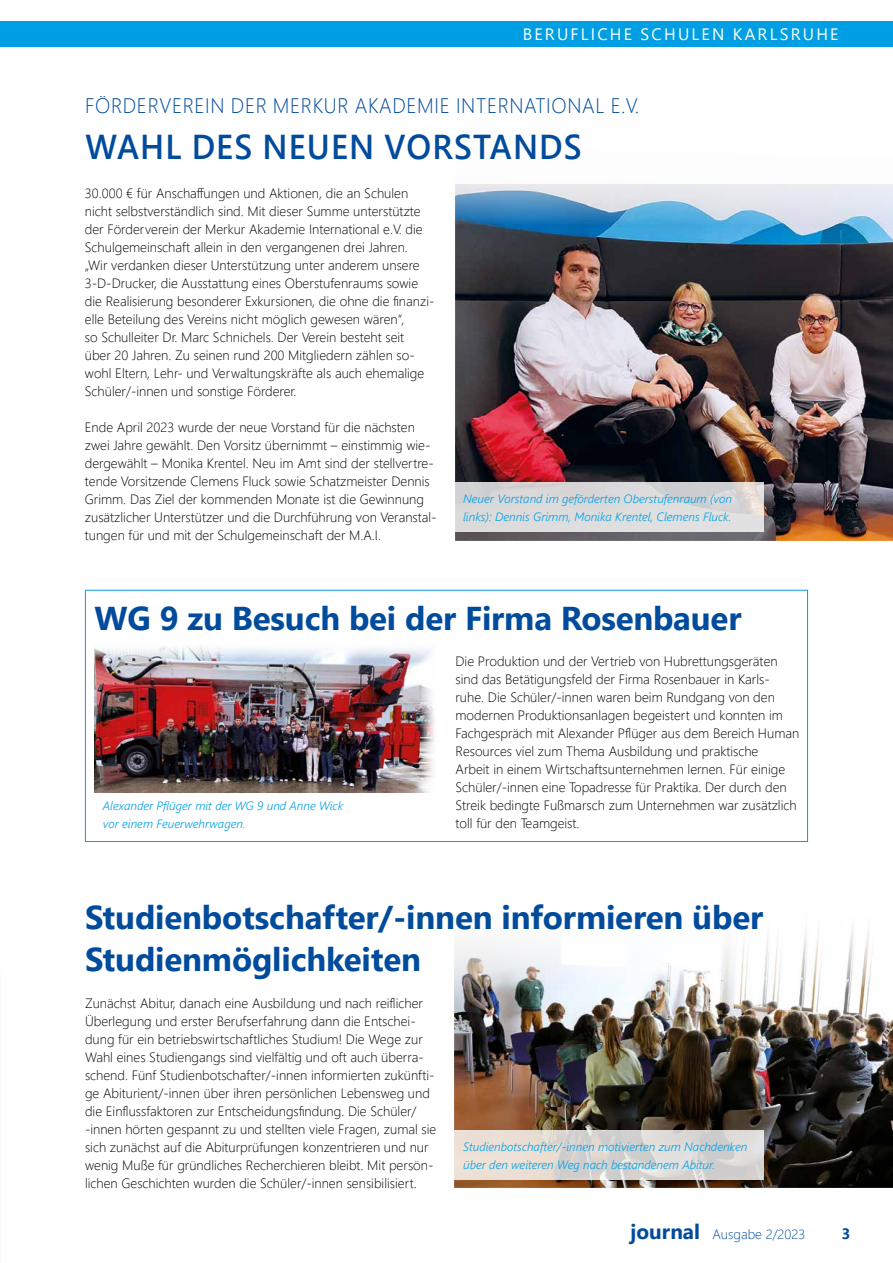
<style>
.page{position:relative;width:893px;height:1263px;background:#fff}
.page>*{position:absolute;margin:0;border:0;box-sizing:border-box;transform-origin:0 0}
.t1{font:600 34.5px "Segoe UI";letter-spacing:.035em;color:#004b9c;scale:.95 1}
.t2{font:700 33px/42px "Segoe UI";letter-spacing:-.005em;color:#004b9c}
.t3{font:300 21px "Segoe UI";letter-spacing:.035em;color:#004b9c;scale:.95 1}
.t4{font:16.5px "Segoe UI";letter-spacing:.135em;color:#fff}
.t5{font:700 15px "Segoe UI";color:#004b9c}
.t6{font:300 13.5px/18px "Segoe UI";color:#000}
.t7{font:300 13.5px "Segoe UI";color:#004b9c}
.t8{font:italic 300 12px/18px "Segoe UI";color:#009fe3}
.s1{font-weight:700;font-size:20.85px}
</style>
<div class="page">
<div style="left:85px;top:590px;width:723px;height:252px;border:1px solid #009fe3"></div>
<img style="left:94px;top:646px;width:340px;height:146px">
<img style="left:455px;top:929px;width:438px;height:258px">
<img style="left:455px;top:184px;width:438px;height:356px">
<svg style="left:455px;top:482px;width:309px;height:49px;fill:#dcdbdb"></svg>
<svg style="left:454px;top:1130px;width:310px;height:49px"></svg>
<div style="left:0;top:21px;width:893px;height:26px;background:#009fe3"></div>
<p class="t4" style="left:523px;top:18px;width:317px">BERUFLICHE SCHULEN KARLSRUHE</p>
<p class="t4" style="left:773px;top:18px;width:67px">RUBRIK</p>
<h3 class="t3" style="left:85px;top:86px;width:585px">FÖRDERVEREIN DER MERKUR AKADEMIE INTERNATIONAL E.V.</h3>
<h1 class="t1" style="left:85px;top:114px;width:524px">WAHL DES NEUEN VORSTANDS</h1>
<p class="t6" style="left:85px;top:183px;width:351px">30.000 € für Anschaffungen und Aktionen, die an Schulen nicht selbstverständlich sind. Mit dieser Summe unterstützte der Förderverein der Merkur Akademie International e.V. die Schulgemeinschaft allein in den vergangenen drei Jahren.<br>„Wir verdanken dieser Unterstützung unter anderem unsere 3-D-Drucker, die Ausstattung eines Oberstufenraums sowie die Realisierung besonderer Exkursionen, die ohne die finanzi&shy;elle Beteilung des Vereins nicht möglich gewesen wären“,<br>so Schulleiter Dr. Marc Schnichels. Der Verein besteht seit<br>über 20 Jahren. Zu seinen rund 200 Mitgliedern zählen so&shy;wohl Eltern, Lehr- und Verwaltungskräfte als auch ehemalige Schüler/-innen und sonstige Förderer.</p>
<p class="t6" style="left:85px;top:417px;width:353px">Ende April 2023 wurde der neue Vorstand für die nächsten zwei Jahre gewählt. Den Vorsitz übernimmt – einstimmig wie&shy;dergewählt – Monika Krentel. Neu im Amt sind der stellvertre&shy;tende Vorsitzende Clemens Fluck sowie Schatzmeister Dennis Grimm. Das Ziel der kommenden Monate ist die Gewinnung zusätzlicher Unterstützer und die Durchführung von Veranstal&shy;tungen für und mit der Schulgemeinschaft der M.A.I.</p>
<p class="t8" style="left:463px;top:487px;width:270px">Neuer Vorstand im geförderten Oberstufenraum (von links): Dennis Grimm, Monika Krentel, Clemens Fluck.</p>
<h2 class="t2" style="left:94px;top:595px;width:648px">WG 9 zu Besuch bei der Firma Rosenbauer</h2>
<p class="t6" style="left:455px;top:651px;width:345px">Die Produktion und der Vertrieb von Hubrettungsgeräten sind das Betätigungsfeld der Firma Rosenbauer in Karls&shy;ruhe. Die Schüler/-innen waren beim Rundgang von den modernen Produktionsanlagen begeistert und konnten im Fachgespräch mit Alexander Pflüger aus dem Bereich Human Resources viel zum Thema Ausbildung und praktische<br>Arbeit in einem Wirtschaftsunternehmen lernen. Für einige Schüler/-innen eine Topadresse für Praktika. Der durch den Streik bedingte Fußmarsch zum Unternehmen war zusätzlich toll für den Teamgeist.</p>
<p class="t8" style="left:103px;top:795px;width:242px">Alexander Pflüger mit der WG 9 und Anne Wick vor einem Feuerwehrwagen.</p>
<h2 class="t2" style="left:85px;top:894px;width:680px">Studienbotschafter/-innen informieren über<br>Studienmöglichkeiten</h2>
<p class="t6" style="left:85px;top:993px;width:353px">Zunächst Abitur, danach eine Ausbildung und nach reiflicher Überlegung und erster Berufserfahrung dann die Entschei&shy;dung für ein betriebswirtschaftliches Studium! Die Wege zur Wahl eines Studiengangs sind vielfältig und oft auch überra&shy;schend. Fünf Studienbotschafter/-innen informierten zukünfti&shy;ge Abiturient/-innen über ihren persönlichen Lebensweg und die Einflussfaktoren zur Entscheidungsfindung. Die Schüler/ -innen hörten gespannt zu und stellten viele Fragen, zumal sie sich zunächst auf die Abiturprüfungen konzentrieren und nur wenig Muße für gründliches Recherchieren bleibt. Mit persön&shy;lichen Geschichten wurden die Schüler/-innen sensibilisiert.</p>
<p class="t8" style="left:463px;top:1135px;width:286px">Studienbotschafter/-innen motivierten zum Nachdenken über den weiteren Weg nach bestandenem Abitur.</p>
<p class="t7" style="left:631px;top:1221px;width:176px"><span class="s1">journal</span> Ausgabe 2/2023</p>
<p class="t5" style="left:842px;top:1219px;width:10px">3</p>
</div>
